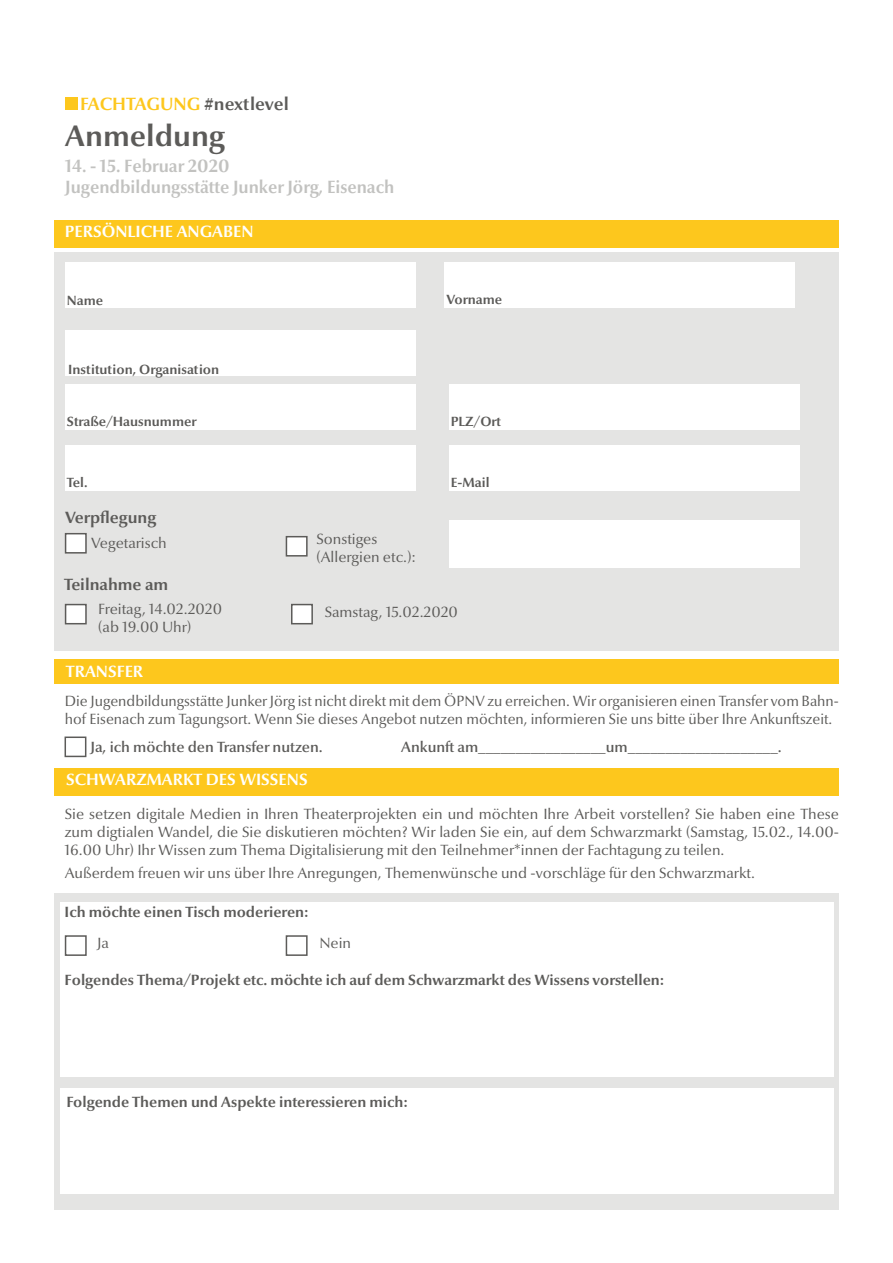
<style>
.page{position:relative;width:893px;height:1263px;background:#fff}
.page>*{position:absolute;margin:0;border:0;box-sizing:border-box;transform-origin:0 0}
.t1{font:700 30px "Optima Nova LT Pro";color:#5c5b59}
.t2{font:700 18px/21px "Optima Nova LT Pro";color:#c2c2c0;scale:.95 1}
.t3{font:700 18px "Optima Nova LT Pro";color:#fdc71d}
.t4{font:700 16.5px "Optima Nova LT Pro";color:#fff}
.t5{font:700 16.5px "Optima Nova LT Pro";color:#5c5b59}
.t6{font:15px/18px "Optima Nova LT Pro";color:#5b5a58;text-align:justify}
.t7{font:700 15px "Optima Nova LT Pro";color:#5c5b59}
.t8{font:15px/18px "Optima Nova LT Pro";color:#5c5b59}
.t9{font:600 15px "Optima Nova LT Pro";color:#5c5b59}
.t10{font:700 13.5px "Optima Nova LT Pro";color:#5b5a58}
.s1{color:#5c5b59}
</style>
<div class="page">
<div style="left:55px;top:253px;width:784px;height:398px;background:#e4e4e3"></div>
<div style="left:65px;top:330px;width:350px;height:45px;background:#fff"></div>
<div style="left:444px;top:262px;width:350px;height:46px;background:#fff"></div>
<div style="left:449px;top:445px;width:350px;height:46px;background:#fff"></div>
<div style="left:65px;top:384px;width:350px;height:46px;background:#fff"></div>
<div style="left:449px;top:384px;width:350px;height:46px;background:#fff"></div>
<div style="left:65px;top:445px;width:350px;height:46px;background:#fff"></div>
<div style="left:54px;top:220px;width:785px;height:28px;background:#fdc71d"></div>
<div style="left:65px;top:97px;width:13px;height:13px;background:#fdc71d"></div>
<div style="left:65px;top:262px;width:350px;height:46px;background:#fff"></div>
<div style="left:449px;top:520px;width:350px;height:48px;background:#fff"></div>
<div style="left:55px;top:768px;width:784px;height:28px;background:#fdc71d"></div>
<div style="left:55px;top:893px;width:784px;height:317px;background:#e4e4e3"></div>
<div style="left:60px;top:902px;width:773px;height:175px;background:#fff"></div>
<div style="left:60px;top:1089px;width:773px;height:105px;background:#fff"></div>
<div style="left:286px;top:935px;width:22px;height:21px;background:#fff;border:2px solid #5c5b59"></div>
<div style="left:65px;top:935px;width:22px;height:21px;background:#fff;border:2px solid #5c5b59"></div>
<div style="left:291px;top:604px;width:22px;height:20px;background:#fff;border:2px solid #5c5b59"></div>
<div style="left:65px;top:604px;width:22px;height:20px;background:#fff;border:2px solid #5c5b59"></div>
<div style="left:65px;top:533px;width:22px;height:21px;background:#fff;border:2px solid #5c5b59"></div>
<div style="left:286px;top:536px;width:22px;height:20px;background:#fff;border:2px solid #5c5b59"></div>
<div style="left:54px;top:659px;width:785px;height:25px;background:#fdc71d"></div>
<div style="left:65px;top:736px;width:21px;height:21px;background:#fff;border:2px solid #5c5b59"></div>
<p class="t3" style="left:80px;top:92px;width:210px">FACHTAGUNG <span class="s1">#nextlevel</span></p>
<h1 class="t1" style="left:65px;top:117px;width:161px">Anmeldung</h1>
<p class="t2" style="left:65px;top:155px;width:348px">14. - 15. Februar 2020<br>Jugendbildungsstätte Junker Jörg, Eisenach</p>
<p class="t4" style="left:65px;top:221px;width:190px">PERSÖNLICHE ANGABEN</p>
<p class="t10" style="left:67px;top:291px;width:38px">Name</p>
<p class="t10" style="left:67px;top:359px;width:91px">ggf. Institution</p>
<p class="t10" style="left:68px;top:361px;width:153px">Institution, Organisation</p>
<p class="t10" style="left:446px;top:291px;width:57px">Vorname</p>
<p class="t10" style="left:67px;top:413px;width:131px">Straße/Hausnummer</p>
<p class="t10" style="left:451px;top:413px;width:52px">PLZ/Ort</p>
<p class="t10" style="left:67px;top:474px;width:22px">Tel.</p>
<p class="t5" style="left:65px;top:507px;width:93px">Verpflegung</p>
<p class="t8" style="left:91px;top:534px;width:77px">Vegetarisch</p>
<p class="t8" style="left:316px;top:530px;width:101px">Sonstiges (Allergien etc.):</p>
<p class="t10" style="left:451px;top:474px;width:40px">E-Mail</p>
<p class="t5" style="left:64px;top:574px;width:106px">Teilnahme am</p>
<p class="t8" style="left:98px;top:600px;width:125px">Freitag, 14.02.2020 (ab 19.00 Uhr)</p>
<p class="t8" style="left:325px;top:602px;width:135px">Samstag, 15.02.2020</p>
<p class="t4" style="left:66px;top:661px;width:79px">TRANSFER</p>
<p class="t6" style="left:65px;top:691px;width:776px">Die Jugendbildungsstätte Junker Jörg ist nicht direkt mit dem ÖPNV zu erreichen. Wir organisieren einen Transfer vom Bahn&shy;hof Eisenach zum Tagungsort. Wenn Sie dieses Angebot nutzen möchten, informieren Sie uns bitte über Ihre Ankunftszeit.</p>
<p class="t9" style="left:90px;top:737px;width:234px">Ja, ich möchte den Transfer nutzen.</p>
<p class="t9" style="left:401px;top:737px;width:382px">Ankunft am_________________um____________________.</p>
<p class="t4" style="left:66px;top:769px;width:243px">SCHWARZMARKT DES WISSENS</p>
<p class="t6" style="left:65px;top:805px;width:776px">Sie setzen digitale Medien in Ihren Theaterprojekten ein und möchten Ihre Arbeit vorstellen? Sie haben eine These zum digtialen Wandel, die Sie diskutieren möchten? Wir laden Sie ein, auf dem Schwarzmarkt (Samstag, 15.02., 14.00- 16.00 Uhr) Ihr Wissen zum Thema Digitalisierung mit den Teilnehmer*innen der Fachtagung zu teilen.</p>
<p class="t6" style="left:65px;top:863px;width:692px">Außerdem freuen wir uns über Ihre Anregungen, Themenwünsche und -vorschläge für den Schwarzmarkt.</p>
<p class="t7" style="left:65px;top:902px;width:245px">Ich möchte einen Tisch moderieren:</p>
<p class="t8" style="left:97px;top:934px;width:13px">Ja</p>
<p class="t8" style="left:319px;top:934px;width:33px">Nein</p>
<p class="t7" style="left:65px;top:970px;width:601px">Folgendes Thema/Projekt etc. möchte ich auf dem Schwarzmarkt des Wissens vorstellen:</p>
<p class="t7" style="left:66px;top:1093px;width:343px">Folgende Themen und Aspekte interessieren mich:</p>
</div>
